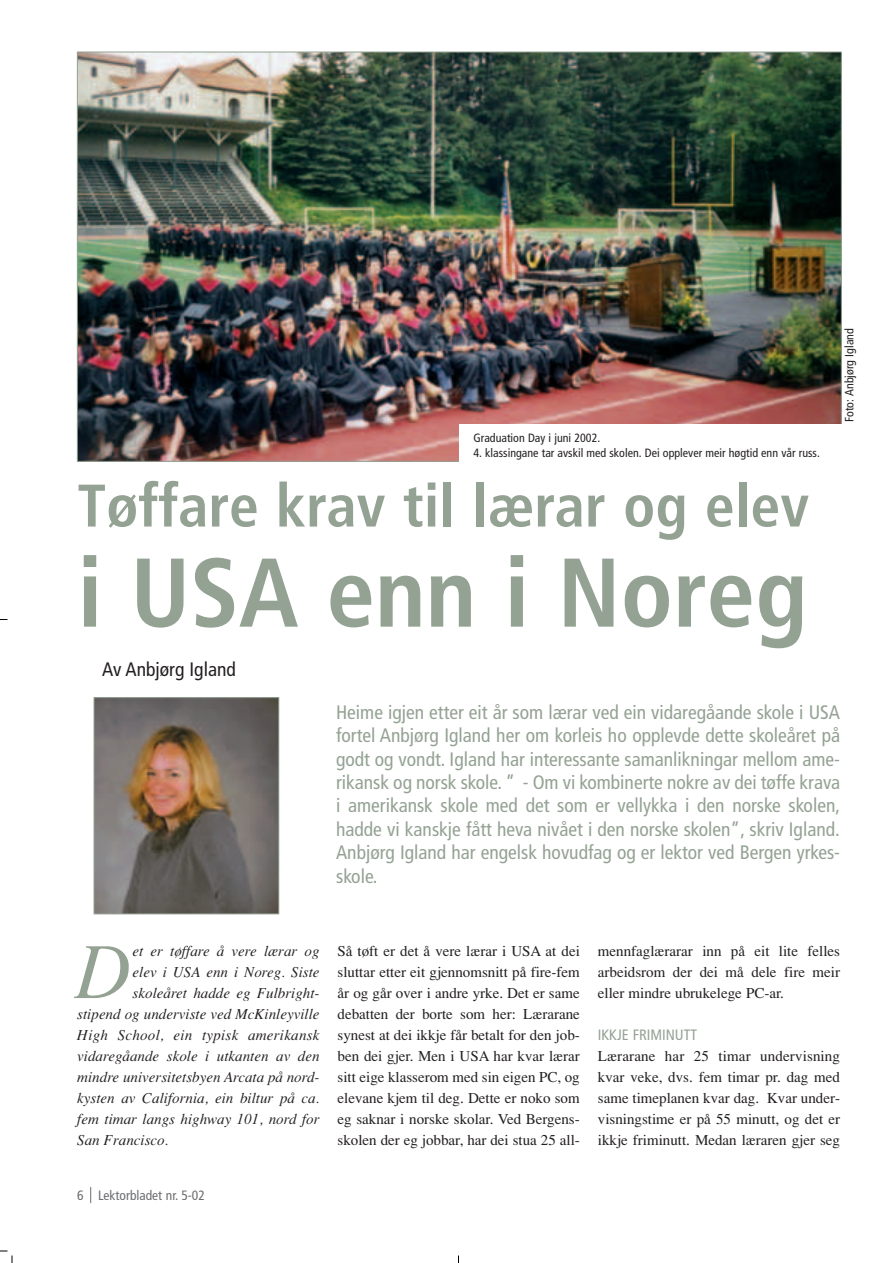
<style>
.page{position:relative;width:893px;height:1263px;background:#fff}
.page>*{position:absolute;margin:0;border:0;box-sizing:border-box;transform-origin:0 0}
.t1{font:700 condensed 97.5px "Frutiger";color:#94a293}
.t2{font:italic 78.45px "Times";color:#94a293}
.t3{font:700 condensed 60px "Frutiger";color:#94a293}
.t4{font:condensed 19.5px/23.4px "Frutiger";color:#94a293;text-align:justify}
.t5{font:condensed 19.5px "Frutiger";color:#231f20}
.t6{font:15px/21px "Times";color:#231f20;text-align:justify}
.t7{font:italic 15px "Times";color:#231f20}
.t8{font:condensed 15px "Frutiger";color:#94a293}
.t9{font:condensed 13.5px "Frutiger";color:#6c6d70}
.t10{font:condensed 12px "Frutiger";color:#231f20}
</style>
<div class="page">
<img style="left:0;top:51px;width:842px;height:1212px">
<p class="t10" style="left:473px;top:433px;width:128px">Graduation Day i juni 2002.</p>
<p class="t10" style="left:473px;top:448px;width:348px">4. klassingane tar avskil med skolen. Dei opplever meir høgtid enn vår russ.</p>
<h3 class="t3" style="left:77px;top:482px;width:733px">Tøffare krav til lærar og elev</h3>
<h1 class="t1" style="left:77px;top:554px;width:731px">i USA enn i Noreg</h1>
<h3 class="t5" style="left:102px;top:661px;width:135px">Av Anbjørg Igland</h3>
<p class="t10" style="left:844px;top:422px;width:96px;rotate:-90deg">Foto: Anbjørg Igland</p>
<p class="t4" style="left:336px;top:702px;width:505px">Heime igjen etter eit år som lærar ved ein vidaregåande skole i USA fortel Anbjørg Igland her om korleis ho opplevde dette skoleåret på godt og vondt. Igland har interessante samanlikningar mellom ame&shy;rikansk og norsk skole. ” - Om vi kombinerte nokre av dei tøffe krava i amerikansk skole med det som er vellykka i den norske skolen, hadde vi kanskje fått heva nivået i den norske skolen”, skriv Igland.<br>Anbjørg Igland har engelsk hovudfag og er lektor ved Bergen yrkes&shy;skole.</p>
<h2 class="t2" style="left:76px;top:943px;width:58px">D</h2>
<p class="t7" style="left:133px;top:946px;width:188px">et er tøffare å vere lærar og</p>
<p class="t7" style="left:133px;top:967px;width:188px">elev i USA enn i Noreg. Siste</p>
<p class="t7" style="left:133px;top:988px;width:188px">skoleåret hadde eg Fulbright-</p>
<p class="t7" style="left:77px;top:1009px;width:244px">stipend og underviste ved McKinleyville</p>
<p class="t7" style="left:77px;top:1030px;width:244px">High School, ein typisk amerikansk</p>
<p class="t7" style="left:77px;top:1051px;width:244px">vidaregåande skole i utkanten av den</p>
<p class="t7" style="left:77px;top:1072px;width:244px">mindre universitetsbyen Arcata på nord-</p>
<p class="t7" style="left:77px;top:1093px;width:244px">kysten av California, ein biltur på ca.</p>
<p class="t7" style="left:77px;top:1114px;width:244px">fem timar langs highway 101, nord for</p>
<p class="t7" style="left:77px;top:1135px;width:93px">San Francisco.</p>
<p class="t9" style="left:77px;top:1190px;width:129px">6 Lektorbladet nr. 5-02</p>
<p class="t6" style="left:337px;top:942px;width:244px">Så tøft er det å vere lærar i USA at dei sluttar etter eit gjennomsnitt på fire-fem år og går over i andre yrke. Det er same debatten der borte som her: Lærarane synest at dei ikkje får betalt for den job&shy;ben dei gjer. Men i USA har kvar lærar sitt eige klasserom med sin eigen PC, og elevane kjem til deg. Dette er noko som eg saknar i norske skolar. Ved Bergens&shy;skolen der eg jobbar, har dei stua 25 all-</p>
<p class="t6" style="left:598px;top:942px;width:244px">mennfaglærarar inn på eit lite felles arbeidsrom der dei må dele fire meir eller mindre ubrukelege PC-ar.</p>
<p class="t8" style="left:598px;top:1029px;width:101px">IKKJE FRIMINUTT</p>
<p class="t6" style="left:598px;top:1047px;width:244px">Lærarane har 25 timar undervisning kvar veke, dvs. fem timar pr. dag med same timeplanen kvar dag. Kvar under&shy;visningstime er på 55 minutt, og det er ikkje friminutt. Medan læraren gjer seg</p>
</div>
